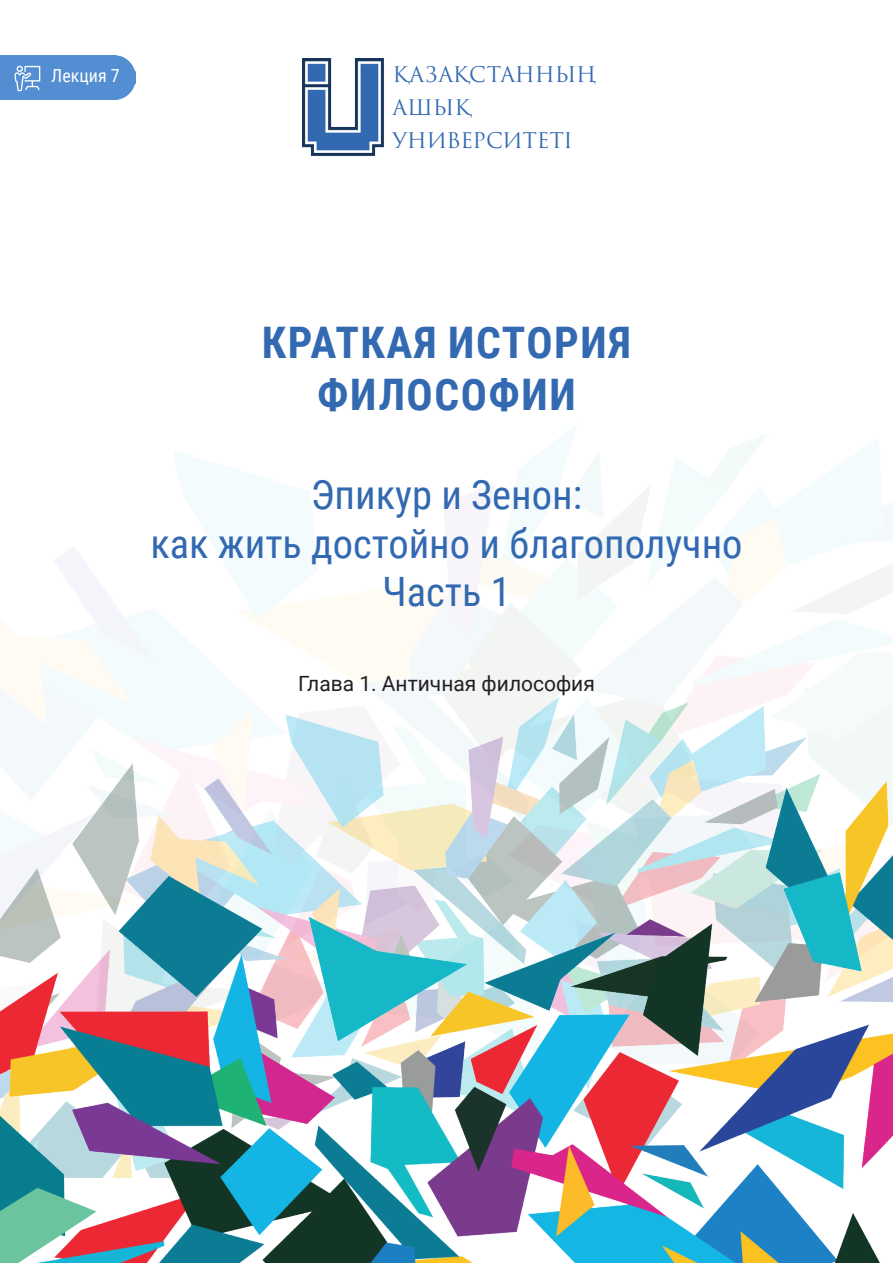
<style>
.page{position:relative;width:893px;height:1263px;background:#fff}
.page>*{position:absolute;margin:0;border:0;box-sizing:border-box;transform-origin:0 0}
.t1{font:700 43.5px/52.2px "Roboto Condensed";letter-spacing:.035em;color:#3269b1;text-align:center}
.t2{font:40.5px "Roboto Condensed";color:#3269b1}
.t3{font:21px "Trajan Pro 3";letter-spacing:-.01em;color:#3269b1}
.t4{font:21px "Roboto";color:#231f20}
.t5{font:18px "Roboto Condensed";color:#fff}
</style>
<div class="page">
<img style="left:0;top:425px;width:893px;height:638px">
<img style="left:302px;top:58px;width:82px;height:98px">
<img style="left:0;top:696px;width:892px;height:33px">
<img style="left:0;top:729px;width:892px;height:534px">
<div style="left:0;top:55px;width:136px;height:45px;background:#538dd2"></div>
<svg style="left:14px;top:66px;width:26px;height:25px"></svg>
<p class="t5" style="left:51px;top:63px;width:70px">Лекция 7</p>
<p class="t3" style="left:393px;top:60px;width:205px">ҚАЗАҚСТАННЫҢ</p>
<p class="t3" style="left:393px;top:93px;width:80px">АШЫҚ</p>
<p class="t3" style="left:393px;top:126px;width:182px">УНИВЕРСИТЕТІ</p>
<p class="t1" style="left:262px;top:314px;width:371px">КРАТКАЯ ИСТОРИЯ<br>ФИЛОСОФИИ</p>
<p class="t2" style="left:311px;top:466px;width:273px">Эпикур и Зенон:</p>
<p class="t2" style="left:150px;top:515px;width:594px">как жить достойно и благополучно</p>
<p class="t2" style="left:382px;top:564px;width:130px">Часть 1</p>
<p class="t4" style="left:298px;top:669px;width:298px">Глава 1. Античная философия</p>
</div>
